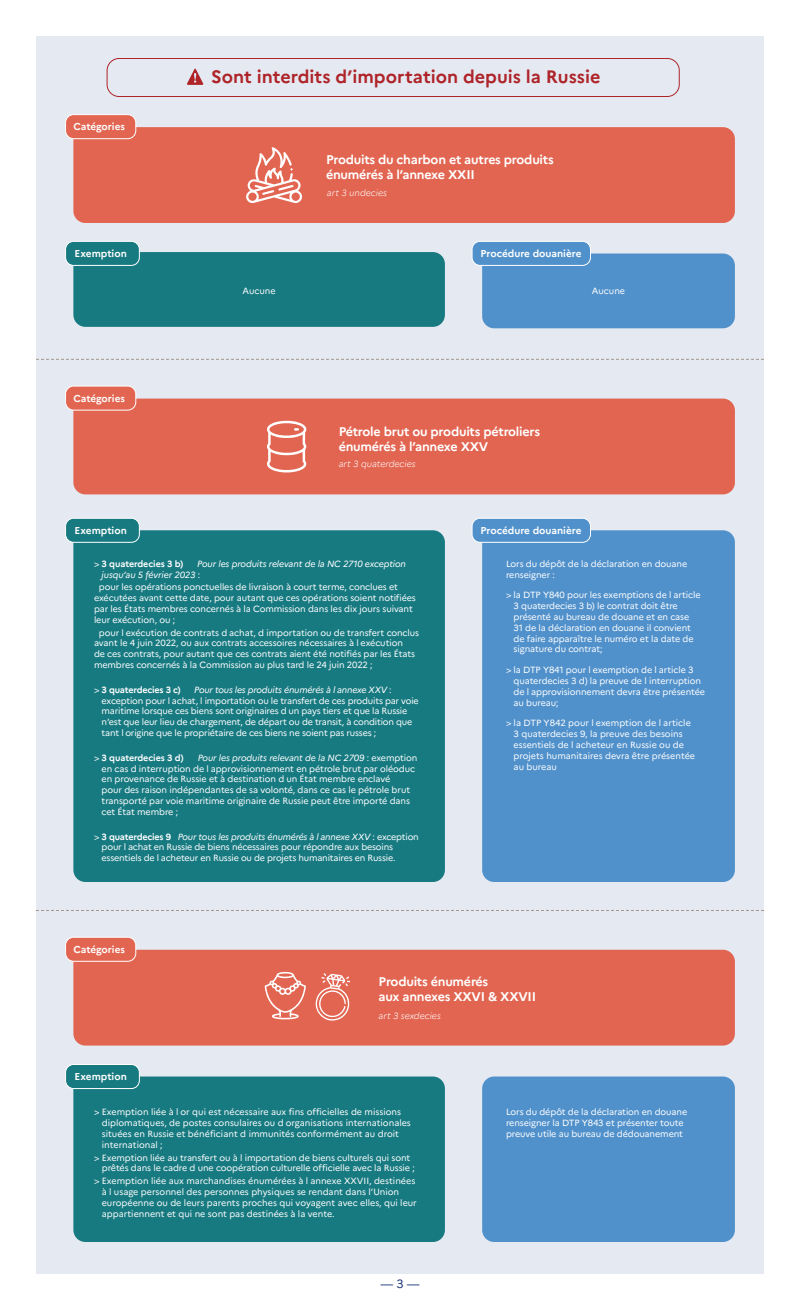
<style>
.page{position:relative;width:800px;height:1310px;background:#fff}
.page>*{position:absolute;margin:0;border:0;box-sizing:border-box;transform-origin:0 0}
.t1{font:700 18px "Marianne";color:#ae2429}
.t2{font:700 12.6px/15.1px "Marianne";letter-spacing:-.02em;color:#fff}
.t3{font:12px "Marianne";color:#223c7b}
.t4{font:700 10px "Marianne";color:#fff}
.t5{font:9px/10.8px "Marianne";letter-spacing:-.01em;color:#fff}
.t6{font:italic 9px/10.8px "Marianne";letter-spacing:-.01em;color:#fff}
.t7{font:700 9px "Marianne";letter-spacing:-.02em;color:#fff}
.t8{font:italic 300 9px "Marianne";color:#fff}
.s1{font-weight:400}
.s2{font-style:normal}
.s3{font-style:italic}
.s4{font-weight:700}
</style>
<div class="page">
<div style="left:36px;top:36px;width:728px;height:1238px;background:#e5e9f2"></div>
<svg style="left:36px;top:910px;width:728px;height:1px"></svg>
<svg style="left:36px;top:359px;width:728px;height:1px"></svg>
<div style="left:73px;top:127px;width:662px;height:96px;background:#e26551;border-radius:12px"></div>
<div style="left:73px;top:252px;width:372px;height:75px;background:#187a81;border-radius:12px"></div>
<div style="left:482px;top:254px;width:253px;height:74px;background:#5191cb;border-radius:12px"></div>
<div style="left:66px;top:115px;width:70px;height:24px;background:#e26551;border-radius:8px"></div>
<div style="left:65px;top:114px;width:71px;height:25px;border:1px solid #fff;border-radius:8px"></div>
<svg style="left:187px;top:68px;width:17px;height:17px"></svg>
<div style="left:107px;top:58px;width:573px;height:39px;border:1px solid #ae2429;border-radius:12px"></div>
<div style="left:472px;top:241px;width:118px;height:24px;background:#5191cb;border-radius:8px"></div>
<div style="left:472px;top:241px;width:119px;height:25px;border:1px solid #fff;border-radius:8px"></div>
<div style="left:66px;top:241px;width:73px;height:24px;background:#187a81;border-radius:8px"></div>
<div style="left:65px;top:241px;width:75px;height:25px;border:1px solid #fff;border-radius:8px"></div>
<svg style="left:246px;top:147px;width:56px;height:56px"></svg>
<div style="left:73px;top:399px;width:662px;height:95px;background:#e26551;border-radius:12px"></div>
<div style="left:73px;top:530px;width:372px;height:352px;background:#187a81;border-radius:12px"></div>
<div style="left:482px;top:530px;width:253px;height:352px;background:#5191cb;border-radius:12px"></div>
<div style="left:66px;top:386px;width:70px;height:24px;background:#e26551;border-radius:8px"></div>
<div style="left:65px;top:386px;width:71px;height:25px;border:1px solid #fff;border-radius:8px"></div>
<div style="left:472px;top:518px;width:118px;height:24px;background:#5191cb;border-radius:8px"></div>
<div style="left:472px;top:518px;width:119px;height:25px;border:1px solid #fff;border-radius:8px"></div>
<div style="left:66px;top:518px;width:73px;height:24px;background:#187a81;border-radius:8px"></div>
<div style="left:65px;top:518px;width:75px;height:25px;border:1px solid #fff;border-radius:8px"></div>
<svg style="left:267px;top:421px;width:40px;height:52px"></svg>
<div style="left:73px;top:950px;width:662px;height:96px;background:#e26551;border-radius:12px"></div>
<div style="left:73px;top:1077px;width:372px;height:165px;background:#187a81;border-radius:12px"></div>
<div style="left:482px;top:1077px;width:253px;height:165px;background:#5191cb;border-radius:12px"></div>
<div style="left:66px;top:937px;width:70px;height:24px;background:#e26551;border-radius:8px"></div>
<div style="left:65px;top:937px;width:71px;height:25px;border:1px solid #fff;border-radius:8px"></div>
<div style="left:66px;top:1064px;width:73px;height:25px;background:#187a81;border-radius:8px"></div>
<div style="left:65px;top:1064px;width:75px;height:25px;border:1px solid #fff;border-radius:8px"></div>
<svg style="left:315px;top:973px;width:36px;height:48px"></svg>
<svg style="left:265px;top:972px;width:41px;height:47px"></svg>
<p class="t4" style="left:73px;top:121px;width:53px">Catégories</p>
<p class="t1" style="left:211px;top:66px;width:391px">Sont interdits d’importation depuis la Russie</p>
<p class="t2" style="left:326px;top:152px;width:229px">Produits du charbon et autres produits énumérés à l’annexe XXII</p>
<p class="t8" style="left:327px;top:187px;width:61px">art 3 undecies</p>
<p class="t4" style="left:75px;top:247px;width:54px">Exemption</p>
<p class="t4" style="left:480px;top:247px;width:103px">Procédure douanière</p>
<p class="t4" style="left:73px;top:392px;width:53px">Catégories</p>
<p class="t5" style="left:243px;top:285px;width:35px">Aucune</p>
<p class="t5" style="left:592px;top:285px;width:35px">Aucune</p>
<p class="t2" style="left:339px;top:424px;width:203px">Pétrole brut ou produits pétroliers énumérés à l’annexe XXV</p>
<p class="t8" style="left:339px;top:458px;width:78px">art 3 quaterdecies</p>
<p class="t4" style="left:75px;top:524px;width:54px">Exemption</p>
<p class="t4" style="left:480px;top:524px;width:103px">Procédure douanière</p>
<p class="t7" style="left:94px;top:558px;width:91px"><span class="s1">&gt;</span> 3 quaterdecies 3 b)</p>
<p class="t6" style="left:102px;top:558px;width:306px;text-indent:96px">Pour les produits relevant de la NC 2710 exception jusqu’au 5 février 2023 <span class="s2">:</span></p>
<p class="t5" style="left:94px;top:582px;width:323px;text-indent:5px">pour les opérations ponctuelles de livraison à court terme, conclues et exécutées avant cette date, pour autant que ces opérations soient notifiées par les États membres concernés à la Commission dans les dix jours suivant leur exécution, ou ;</p>
<p class="t5" style="left:94px;top:627px;width:327px;text-indent:5px">pour l exécution de contrats d achat, d importation ou de transfert conclus avant le 4 juin 2022, ou aux contrats accessoires nécessaires à l exécution<br>de ces contrats, pour autant que ces contrats aient été notifiés par les États membres concernés à la Commission au plus tard le 24 juin 2022 ;</p>
<p class="t7" style="left:94px;top:684px;width:88px"><span class="s1">&gt;</span> 3 quaterdecies 3 c)</p>
<p class="t5" style="left:102px;top:684px;width:319px;text-indent:93px"><span class="s3">Pour tous les produits énumérés à l annexe XXV</span> : exception pour l achat, l importation ou le transfert de ces produits par voie maritime lorsque ces biens sont originaires d un pays tiers et que la Russie n’est que leur lieu de chargement, de départ ou de transit, à condition que tant l origine que le propriétaire de ces biens ne soient pas russes ;</p>
<p class="t7" style="left:94px;top:752px;width:91px"><span class="s1">&gt;</span> 3 quaterdecies 3 d)</p>
<p class="t5" style="left:102px;top:752px;width:317px;text-indent:96px"><span class="s3">Pour les produits relevant de la NC 2709</span> : exemption en cas d interruption de l approvisionnement en pétrole brut par oléoduc en provenance de Russie et à destination d un État membre enclavé<br>pour des raison indépendantes de sa volonté, dans ce cas le pétrole brut transporté par voie maritime originaire de Russie peut être importé dans cet État membre ;</p>
<p class="t5" style="left:102px;top:831px;width:319px;text-indent:-8px">&gt; <span class="s4">3 quaterdecies 9</span> <span class="s3">Pour tous les produits énumérés à l annexe XXV</span> : exception pour l achat en Russie de biens nécessaires pour répondre aux besoins essentiels de l acheteur en Russie ou de projets humanitaires en Russie.</p>
<p class="t4" style="left:73px;top:943px;width:53px">Catégories</p>
<p class="t5" style="left:506px;top:558px;width:183px">Lors du dépôt de la déclaration en douane renseigner :</p>
<p class="t5" style="left:514px;top:590px;width:189px;text-indent:-8px">&gt; la DTP Y840 pour les exemptions de l article 3 quaterdecies 3 b) le contrat doit être présenté au bureau de douane et en case 31 de la déclaration en douane il convient de faire apparaître le numéro et la date de signature du contrat;</p>
<p class="t5" style="left:514px;top:665px;width:193px;text-indent:-8px">&gt; la DTP Y841 pour l exemption de l article 3 quaterdecies 3 d) la preuve de l interruption de l approvisionnement devra être présentée au bureau;</p>
<p class="t5" style="left:514px;top:718px;width:183px;text-indent:-8px">&gt; la DTP Y842 pour l exemption de l article 3 quaterdecies 9, la preuve des besoins essentiels de l acheteur en Russie ou de projets humanitaires devra être présentée au bureau</p>
<p class="t4" style="left:75px;top:1071px;width:54px">Exemption</p>
<p class="t2" style="left:379px;top:974px;width:159px">Produits énumérés<br>aux annexes XXVI &amp; XXVII</p>
<p class="t8" style="left:379px;top:1010px;width:64px">art 3 sexdecies</p>
<p class="t5" style="left:102px;top:1107px;width:311px;text-indent:-8px">&gt; Exemption liée à l or qui est nécessaire aux fins officielles de missions diplomatiques, de postes consulaires ou d organisations internationales situées en Russie et bénéficiant d immunités conformément au droit international ;</p>
<p class="t5" style="left:102px;top:1152px;width:315px;text-indent:-8px">&gt; Exemption liée au transfert ou à l importation de biens culturels qui sont prêtés dans le cadre d une coopération culturelle officielle avec la Russie ;</p>
<p class="t5" style="left:102px;top:1176px;width:317px;text-indent:-8px">&gt; Exemption liée aux marchandises énumérées à l annexe XXVII, destinées à l usage personnel des personnes physiques se rendant dans l’Union européenne ou de leurs parents proches qui voyagent avec elles, qui leur appartiennent et qui ne sont pas destinées à la vente.</p>
<p class="t3" style="left:381px;top:1277px;width:41px">— 3 —</p>
<p class="t5" style="left:506px;top:1107px;width:183px">Lors du dépôt de la déclaration en douane renseigner la DTP Y843 et présenter toute preuve utile au bureau de dédouanement</p>
</div>
